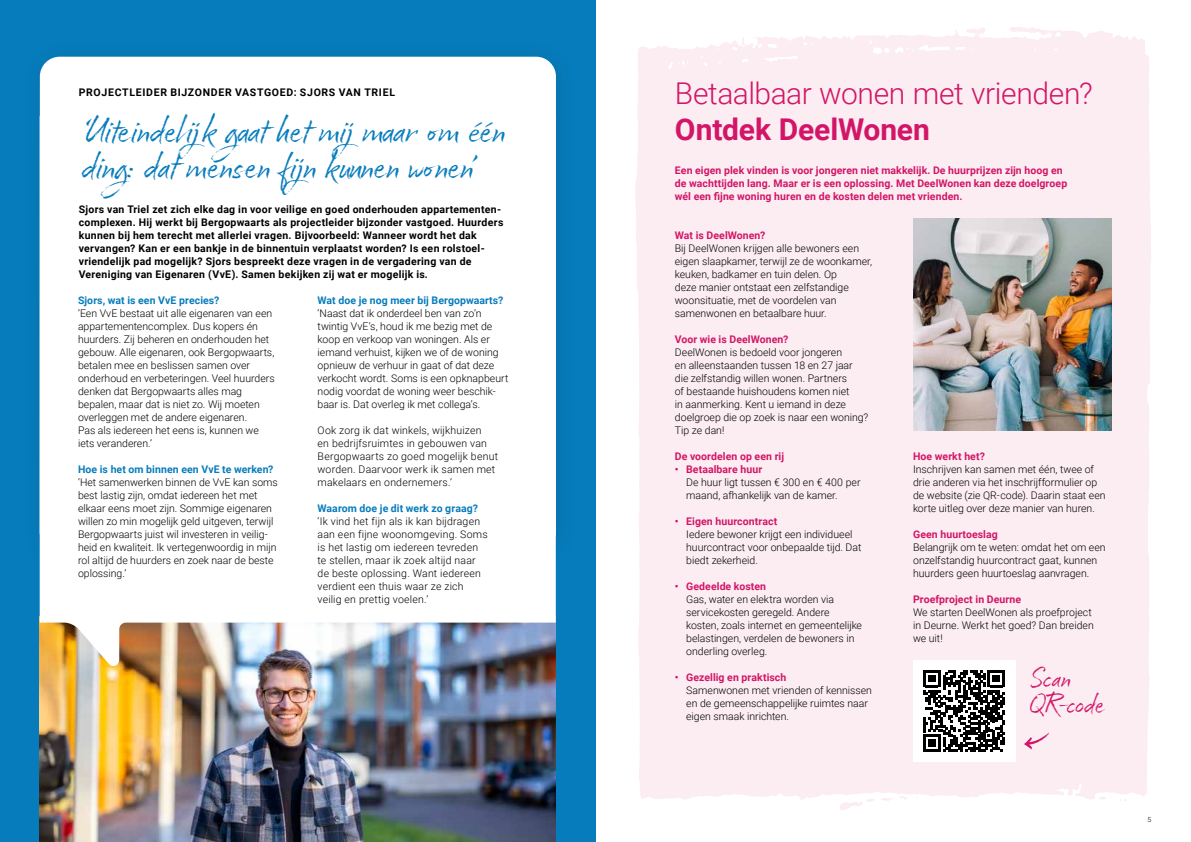
<style>
.page{position:relative;width:1191px;height:842px;background:#fff}
.page>*{position:absolute;margin:0;border:0;box-sizing:border-box;transform-origin:0 0}
.t1{font:40px/36px "Cherry Blossoms";letter-spacing:-.01em;color:#077cbc}
.t2{font:300 30px "Roboto";letter-spacing:-.015em;color:#d31568}
.t3{font:700 30px "Roboto";letter-spacing:-.005em;color:#d31568}
.t4{font:30px/26px "Cherry Blossoms";letter-spacing:-.01em;color:#d31568}
.t5{font:300 10.5px/13px "Roboto";color:#000}
.t6{font:700 10.5px/13px "Roboto";letter-spacing:.025em;color:#000}
.t7{font:700 10.5px/13px "Roboto";letter-spacing:.005em;color:#d31568}
.t8{font:300 10.5px/13px "Roboto";letter-spacing:.02em;color:#000}
.t9{font:700 10.5px "Roboto";letter-spacing:.005em;color:#077cbc}
.t10{font:700 10.5px "Roboto";letter-spacing:.065em;color:#000}
.t11{font:300 7px "Roboto";color:#000}
</style>
<div class="page">
<div style="left:0;top:0;width:595px;height:842px;background:#077cbc"></div>
<img style="left:40px;top:666px;width:516px;height:176px">
<div style="left:40px;top:57px;width:516px;height:495px;background:#fff;border-radius:20px"></div>
<img style="left:40px;top:534px;width:516px;height:132px">
<div style="left:635px;top:27px;width:516px;height:783px;background:#fbedf1"></div>
<div style="left:913px;top:660px;width:102px;height:102px;background:#fff"></div>
<svg style="left:923px;top:670px;width:82px;height:82px"></svg>
<img style="left:913px;top:219px;width:198px;height:211px">
<svg style="left:1024px;top:732px;width:25px;height:17px"></svg>
<p class="t10" style="left:79px;top:85px;width:318px">PROJECTLEIDER BIJZONDER VASTGOED: SJORS VAN TRIEL</p>
<h1 class="t1" style="left:81px;top:109px;width:426px">‘Uiteindelijk gaat het mij maar om één ding: dat mensen fijn kunnen wonen’</h1>
<p class="t6" style="left:79px;top:202px;width:426px">Sjors van Triel zet zich elke dag in voor veilige en goed onderhouden appartementen&shy;complexen. Hij werkt bij Bergopwaarts als projectleider bijzonder vastgoed. Huurders kunnen bij hem terecht met allerlei vragen. Bijvoorbeeld: Wanneer wordt het dak vervangen? Kan er een bankje in de binnentuin verplaatst worden? Is een rolstoel&shy;vriendelijk pad mogelijk? Sjors bespreekt deze vragen in de vergadering van de Vereniging van Eigenaren (VvE). Samen bekijken zij wat er mogelijk is.</p>
<p class="t9" style="left:78px;top:293px;width:143px">Sjors, wat is een VvE precies?</p>
<p class="t5" style="left:78px;top:306px;width:198px">‘Een VvE bestaat uit alle eigenaren van een appartementencomplex. Dus kopers én huurders. Zij beheren en onderhouden het gebouw. Alle eigenaren, ook Bergopwaarts, betalen mee en beslissen samen over onderhoud en verbeteringen. Veel huurders denken dat Bergopwaarts alles mag bepalen, maar dat is niet zo. Wij moeten overleggen met de andere eigenaren.<br>Pas als iedereen het eens is, kunnen we iets veranderen.’</p>
<p class="t9" style="left:78px;top:462px;width:197px">Hoe is het om binnen een VvE te werken?</p>
<p class="t5" style="left:78px;top:475px;width:201px">‘Het samenwerken binnen de VvE kan soms best lastig zijn, omdat iedereen het met elkaar eens moet zijn. Sommige eigenaren willen zo min mogelijk geld uitgeven, terwijl Bergopwaarts juist wil investeren in veilig&shy;heid en kwaliteit. Ik vertegenwoordig in mijn rol altijd de huurders en zoek naar de beste oplossing.’</p>
<p class="t9" style="left:317px;top:293px;width:187px">Wat doe je nog meer bij Bergopwaarts?</p>
<p class="t5" style="left:317px;top:306px;width:192px">‘Naast dat ik onderdeel ben van zo’n twintig VvE’s, houd ik me bezig met de koop en verkoop van woningen. Als er iemand verhuist, kijken we of de woning opnieuw de verhuur in gaat of dat deze verkocht wordt. Soms is een opknapbeurt nodig voordat de woning weer beschik&shy;baar is. Dat overleg ik met collega’s.</p>
<p class="t8" style="left:317px;top:423px;width:182px">Ook zorg ik dat winkels, wijkhuizen<br>en bedrijfsruimtes in gebouwen van Bergopwaarts zo goed mogelijk benut worden. Daarvoor werk ik samen met makelaars en ondernemers.’</p>
<p class="t9" style="left:317px;top:501px;width:162px">Waarom doe je dit werk zo graag?</p>
<p class="t8" style="left:317px;top:514px;width:172px">‘Ik vind het fijn als ik kan bijdragen aan een fijne woonomgeving. Soms is het lastig om iedereen tevreden te stellen, maar ik zoek altijd naar de beste oplossing. Want iedereen verdient een thuis waar ze zich veilig en prettig voelen.’</p>
<h2 class="t2" style="left:675px;top:72px;width:419px">Betaalbaar wonen met vrienden?</h2>
<h2 class="t3" style="left:675px;top:108px;width:257px">Ontdek DeelWonen</h2>
<p class="t7" style="left:675px;top:163px;width:394px">Een eigen plek vinden is voor jongeren niet makkelijk. De huurprijzen zijn hoog en de wachttijden lang. Maar er is een oplossing. Met DeelWonen kan deze doelgroep wél een fijne woning huren en de kosten delen met vrienden.</p>
<p class="t7" style="left:675px;top:228px;width:92px">Wat is DeelWonen?</p>
<p class="t5" style="left:675px;top:241px;width:199px">Bij DeelWonen krijgen alle bewoners een eigen slaapkamer, terwijl ze de woonkamer, keuken, badkamer en tuin delen. Op<br>deze manier ontstaat een zelfstandige woonsituatie, met de voordelen van samenwonen en betaalbare huur.</p>
<p class="t7" style="left:675px;top:332px;width:115px">Voor wie is DeelWonen?</p>
<p class="t5" style="left:675px;top:345px;width:195px">DeelWonen is bedoeld voor jongeren<br>en alleenstaanden tussen 18 en 27 jaar die zelfstandig willen wonen. Partners<br>of bestaande huishoudens komen niet<br>in aanmerking. Kent u iemand in deze doelgroep die op zoek is naar een woning?<br>Tip ze dan!</p>
<p class="t7" style="left:675px;top:449px;width:111px">De voordelen op een rij</p>
<p class="t7" style="left:675px;top:462px;width:89px">• Betaalbare huur</p>
<p class="t5" style="left:686px;top:475px;width:176px">De huur ligt tussen € 300 en € 400 per maand, afhankelijk van de kamer.</p>
<p class="t7" style="left:675px;top:514px;width:104px">• Eigen huurcontract</p>
<p class="t5" style="left:686px;top:527px;width:177px">Iedere bewoner krijgt een individueel huurcontract voor onbepaalde tijd. Dat biedt zekerheid.</p>
<p class="t7" style="left:675px;top:579px;width:93px">• Gedeelde kosten</p>
<p class="t5" style="left:686px;top:592px;width:177px">Gas, water en elektra worden via servicekosten geregeld. Andere kosten, zoals internet en gemeentelijke belastingen, verdelen de bewoners in onderling overleg.</p>
<p class="t7" style="left:675px;top:670px;width:113px">• Gezellig en praktisch</p>
<p class="t5" style="left:686px;top:683px;width:187px">Samenwonen met vrienden of kennissen en de gemeenschappelijke ruimtes naar eigen smaak inrichten.</p>
<p class="t7" style="left:913px;top:449px;width:73px">Hoe werkt het?</p>
<p class="t5" style="left:913px;top:462px;width:194px">Inschrijven kan samen met één, twee of drie anderen via het inschrijfformulier op de website (zie QR-code). Daarin staat een korte uitleg over deze manier van huren.</p>
<p class="t7" style="left:913px;top:527px;width:86px">Geen huurtoeslag</p>
<p class="t5" style="left:913px;top:540px;width:194px">Belangrijk om te weten: omdat het om een onzelfstandig huurcontract gaat, kunnen huurders geen huurtoeslag aanvragen.</p>
<p class="t7" style="left:913px;top:592px;width:109px">Proefproject in Deurne</p>
<p class="t5" style="left:913px;top:605px;width:182px">We starten DeelWonen als proefproject in Deurne. Werkt het goed? Dan breiden we uit!</p>
<h2 class="t4" style="left:1029px;top:663px;width:76px">Scan<br>QR-code</h2>
<p class="t11" style="left:1147px;top:815px;width:5px">5</p>
</div>
